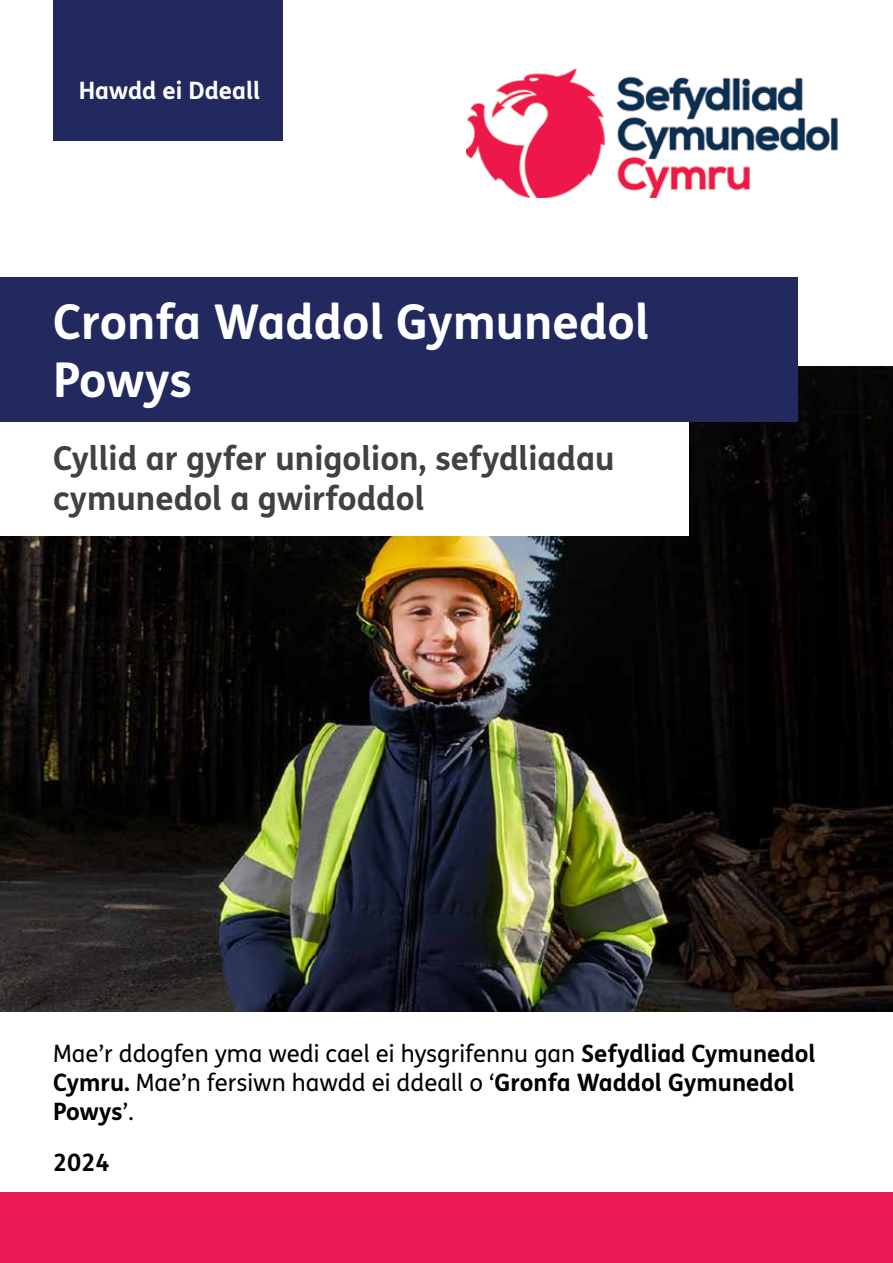
<style>
.page{position:relative;width:893px;height:1263px;background:#fff}
.page>*{position:absolute;margin:0;border:0;box-sizing:border-box;transform-origin:0 0}
.t1{font:700 48px/57.6px "FS Me Pro";color:#fff}
.Cover_subhead{font:700 33px/39.6px "FS Me Pro";color:#414042}
.Bodytext{font:24px/28.8px "FS Me Pro";color:#000}
.Bodytext-2{font:700 24px "FS Me Pro";color:#fff}
.Bodytext-3{font:700 24px "FS Me Pro";color:#000}
.s1{font-weight:700}
</style>
<div class="page">
<img style="left:0;top:367px;width:893px;height:644px">
<div style="left:0;top:400px;width:689px;height:136px;background:#fff"></div>
<div style="left:0;top:277px;width:797px;height:145px;background:#21295f"></div>
<div style="left:53px;top:0;width:230px;height:140px;background:#21295f"></div>
<img style="left:466px;top:68px;width:372px;height:130px">
<div style="left:0;top:1193px;width:893px;height:70px;background:#ed1a59"></div>
<p class="Bodytext-2" style="left:79px;top:72px;width:183px">Hawdd ei Ddeall</p>
<h1 class="t1" style="left:53px;top:291px;width:598px">Cronfa Waddol Gymunedol<br>Powys</h1>
<h2 class="Cover_subhead" style="left:53px;top:437px;width:563px">Cyllid ar gyfer unigolion, sefydliadau cymunedol a gwirfoddol</h2>
<p class="Bodytext" style="left:53px;top:1039px;width:764px">Mae’r ddogfen yma wedi cael ei hysgrifennu gan <span class="s1">Sefydliad Cymunedol<br>Cymru.</span> Mae’n fersiwn hawdd ei ddeall o ‘<span class="s1">Gronfa Waddol Gymunedol<br>Powys</span>’.</p>
<p class="Bodytext-3" style="left:53px;top:1143px;width:58px">2024</p>
</div>
